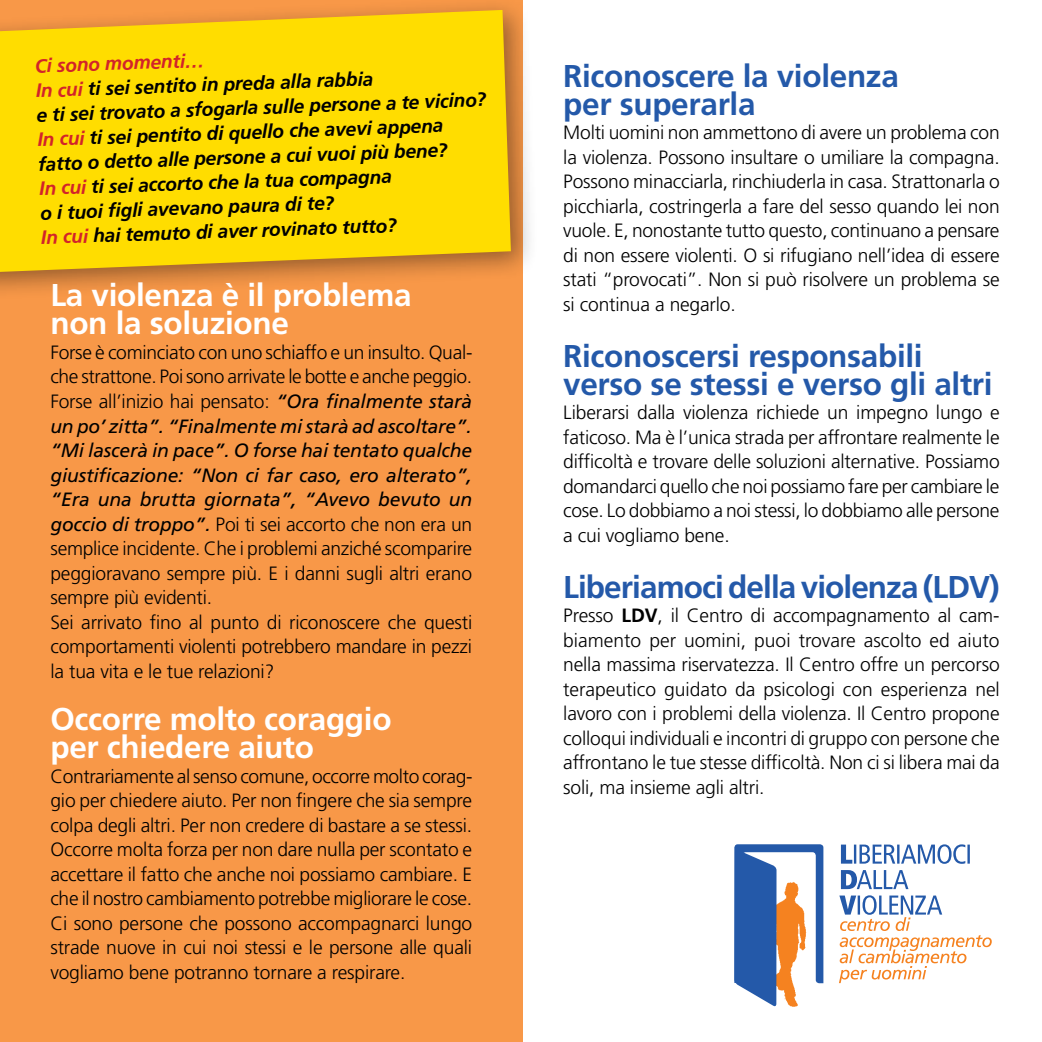
<style>
.page{position:relative;width:1042px;height:1042px;background:#fff}
.page>*{position:absolute;margin:0;border:0;box-sizing:border-box;transform-origin:0 0}
.t1{font:700 31.5px/28px "Frutiger LT Std";letter-spacing:-.01em;color:#2459a9}
.t2{font:700 31.5px/28px "Frutiger LT Std";letter-spacing:-.01em;color:#fff}
.t3{font:700 31.5px "Frutiger LT Std";letter-spacing:-.03em;color:#2459a9}
.t4{font:300 19.25px/24.5px "Frutiger LT Std";letter-spacing:-.01em;color:#000;text-align:justify}
.t5{font:italic 700 19.25px/24.5px "Frutiger LT Std";color:#000}
.s1{color:#d2232a}
.s2{font-weight:400;font-style:italic}
.s3{font-weight:700}
</style>
<div class="page">
<div style="left:0;top:0;width:523px;height:1042px;background:#f89848"></div>
<div style="left:0;top:0;width:539px;height:301px;background:#000;opacity:.4"></div>
<svg style="left:0;top:10px;width:511px;height:262px;background:#fbd505"></svg>
<svg style="left:734px;top:844px;width:89px;height:163px"></svg>
<svg style="left:839px;top:895px;width:153px;height:88px"></svg>
<svg style="left:841px;top:870px;width:67px;height:19px"></svg>
<svg style="left:841px;top:844px;width:129px;height:20px"></svg>
<p class="t5" style="left:35px;top:54px;width:451px;rotate:-2deg"><span class="s1">Ci sono momenti…<br>In cui</span> ti sei sentito in preda alla rabbia<br>e ti sei trovato a sfogarla sulle persone a te vicino?<br><span class="s1">In cui</span> ti sei pentito di quello che avevi appena fatto o detto alle persone a cui vuoi più bene?<br><span class="s1">In cui</span> ti sei accorto che la tua compagna<br>o i tuoi fi gli avevano paura di te?<br><span class="s1">In cui</span> hai temuto di aver rovinato tutto?</p>
<h1 class="t2" style="left:50px;top:282px;width:363px">La violenza è il problema non la soluzione</h1>
<p class="t4" style="left:50px;top:340px;width:423px;text-align:left">Forse è cominciato con uno schiaffo e un insulto. Qual&shy;che strattone. Poi sono arrivate le botte e anche peggio.<br>Forse all’inizio hai pensato: <span class="s2">“Ora finalmente starà un po’ zitta”. “Finalmente mi starà ad ascoltare”. “Mi lascerà in pace”. O forse hai tentato qualche giustificazione: “Non ci far caso, ero alterato”, “Era una brutta giornata”, “Avevo bevuto un goccio di troppo”.</span> Poi ti sei accorto che non era un semplice incidente. Che i problemi anziché scomparire peggioravano sempre più. E i danni sugli altri erano sempre più evidenti.<br>Sei arrivato fino al punto di riconoscere che questi comportamenti violenti potrebbero mandare in pezzi la tua vita e le tue relazioni?</p>
<h1 class="t2" style="left:50px;top:705px;width:343px">Occorre molto coraggio per chiedere aiuto</h1>
<p class="t4" style="left:50px;top:764px;width:423px">Contrariamente al senso comune, occorre molto corag&shy;gio per chiedere aiuto. Per non fingere che sia sempre colpa degli altri. Per non credere di bastare a se stessi.<br>Occorre molta forza per non dare nulla per scontato e accettare il fatto che anche noi possiamo cambiare. E che il nostro cambiamento potrebbe migliorare le cose.<br>Ci sono persone che possono accompagnarci lungo strade nuove in cui noi stessi e le persone alle quali vogliamo bene potranno tornare a respirare.</p>
<h1 class="t1" style="left:563px;top:62px;width:337px">Riconoscere la violenza per superarla</h1>
<p class="t4" style="left:563px;top:121px;width:438px">Molti uomini non ammettono di avere un problema con la violenza. Possono insultare o umiliare la compagna.<br>Possono minacciarla, rinchiuderla in casa. Strattonarla o picchiarla, costringerla a fare del sesso quando lei non vuole. E, nonostante tutto questo, continuano a pensare di non essere violenti. O si rifugiano nell’idea di essere stati “provocati”. Non si può risolvere un problema se si continua a negarlo.</p>
<h1 class="t1" style="left:563px;top:342px;width:431px">Riconoscersi responsabili verso se stessi e verso gli altri</h1>
<p class="t4" style="left:563px;top:401px;width:438px">Liberarsi dalla violenza richiede un impegno lungo e faticoso. Ma è l’unica strada per affrontare realmente le difficoltà e trovare delle soluzioni alternative. Possiamo domandarci quello che noi possiamo fare per cambiare le cose. Lo dobbiamo a noi stessi, lo dobbiamo alle persone a cui vogliamo bene.</p>
<h1 class="t3" style="left:563px;top:568px;width:438px">Liberiamoci della violenza (LDV)</h1>
<p class="t4" style="left:563px;top:604px;width:438px">Presso <span class="s3">LDV</span>, il Centro di accompagnamento al cam&shy;biamento per uomini, puoi trovare ascolto ed aiuto nella massima riservatezza. Il Centro offre un percorso terapeutico guidato da psicologi con esperienza nel lavoro con i problemi della violenza. Il Centro propone colloqui individuali e incontri di gruppo con persone che affrontano le tue stesse difficoltà. Non ci si libera mai da soli, ma insieme agli altri.</p>
</div>
